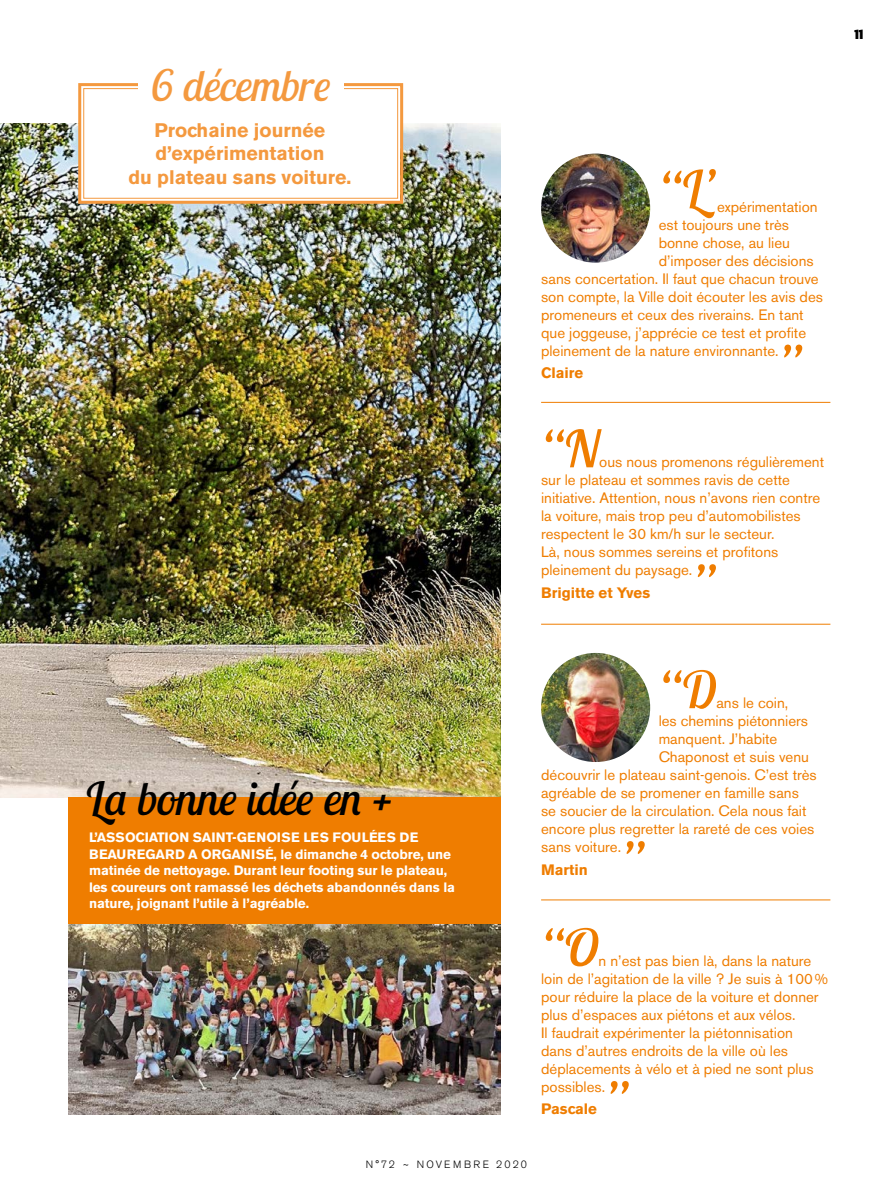
<style>
.page{position:relative;width:893px;height:1191px;background:#fff}
.page>*{position:absolute;margin:0;border:0;box-sizing:border-box;transform-origin:0 0}
.t1{font:italic 51px "Lobster Two";color:#ef7d00}
.t2{font:italic 45.9px "Lobster Two";color:#000}
.t3{font:italic 43.2px "Lobster Two";color:#f4993f}
.t4{font:700 19.5px/23.4px "Akzidenz Grotesk BE";color:#f4993f;text-align:center}
.t5{font:15px/18px "Akzidenz Grotesk BE";color:#ef7d00}
.texte_ok{font:700 15px "Akzidenz Grotesk BE";color:#ef7d00}
.t6{font:700 13.5px/16.5px "Akzidenz Grotesk BE";letter-spacing:-.01em;color:#fff}
.t7{font:13.5px "Fat Frank";color:#000}
.t8{font:300 10.5px "Akzidenz Grotesk BE";letter-spacing:.2em;color:#000}
</style>
<div class="page">
<img style="left:0;top:123px;width:501px;height:674px">
<img style="left:541px;top:653px;width:109px;height:109px;border-radius:55px">
<img style="left:541px;top:153px;width:109px;height:110px;border-radius:55px">
<svg style="left:77px;top:83px;width:328px;height:122px"></svg>
<div style="left:83px;top:88px;width:315px;height:111px;border:1px solid #f4993f"></div>
<div style="left:138px;top:57px;width:205px;height:52px;background:#fff"></div>
<div style="left:68px;top:797px;width:433px;height:149px;background:#ef7d00"></div>
<img style="left:68px;top:924px;width:433px;height:190px">
<hr style="left:541px;top:402px;width:289px;height:1px;background:#ef7d00">
<hr style="left:541px;top:624px;width:289px;height:1px;background:#ef7d00">
<hr style="left:541px;top:899px;width:289px;height:1px;background:#ef7d00">
<p class="t3" style="left:151px;top:57px;width:182px">6 décembre</p>
<p class="t4" style="left:128px;top:118px;width:225px">Prochaine journée d’expérimentation<br>du plateau sans voiture.</p>
<p class="t7" style="left:854px;top:26px;width:10px">11</p>
<p class="t1" style="left:659px;top:156px;width:57px">“L’</p>
<p class="t5" style="left:717px;top:197px;width:102px">expérimentation</p>
<p class="t5" style="left:659px;top:215px;width:132px">est toujours une très</p>
<p class="t5" style="left:659px;top:233px;width:133px">bonne chose, au lieu</p>
<p class="t5" style="left:659px;top:251px;width:156px">d’imposer des décisions</p>
<p class="t5" style="left:541px;top:269px;width:279px">sans concertation. Il faut que chacun trouve</p>
<p class="t5" style="left:541px;top:287px;width:283px">son compte, la Ville doit écouter les avis des</p>
<p class="t5" style="left:541px;top:305px;width:264px">promeneurs et ceux des riverains. En tant</p>
<p class="t5" style="left:541px;top:323px;width:267px">que joggeuse, j’apprécie ce test et profite</p>
<p class="t5" style="left:541px;top:341px;width:239px">pleinement de la nature environnante.</p>
<p class="texte_ok" style="left:541px;top:364px;width:44px">Claire</p>
<p class="t1" style="left:779px;top:332px;width:23px">”</p>
<p class="t1" style="left:541px;top:416px;width:60px">“N</p>
<p class="t5" style="left:541px;top:453px;width:284px;text-indent:58px">ous nous promenons régulièrement sur le plateau et sommes ravis de cette initiative. Attention, nous n’avons rien contre la voiture, mais trop peu d’automobilistes respectent le 30 km/h sur le secteur.<br>Là, nous sommes sereins et profitons pleinement du paysage.</p>
<p class="texte_ok" style="left:541px;top:583px;width:111px">Brigitte et Yves</p>
<p class="t1" style="left:692px;top:551px;width:23px">”</p>
<p class="t2" style="left:85px;top:769px;width:309px">La bonne idée en +</p>
<p class="t6" style="left:89px;top:829px;width:367px">L’ASSOCIATION SAINT-GENOISE LES FOULÉES DE BEAUREGARD A ORGANISÉ, le dimanche 4 octobre, une matinée de nettoyage. Durant leur footing sur le plateau, les coureurs ont ramassé les déchets abandonnés dans la nature, joignant l’utile à l’agréable.</p>
<p class="t1" style="left:659px;top:657px;width:59px">“D</p>
<p class="t5" style="left:716px;top:694px;width:73px">ans le coin,</p>
<p class="t5" style="left:659px;top:712px;width:151px">les chemins piétonniers</p>
<p class="t5" style="left:659px;top:730px;width:120px">manquent. J’habite</p>
<p class="t5" style="left:659px;top:748px;width:152px">Chaponost et suis venu</p>
<p class="t5" style="left:541px;top:766px;width:277px">découvrir le plateau saint-genois. C’est très</p>
<p class="t5" style="left:541px;top:784px;width:259px">agréable de se promener en famille sans</p>
<p class="t5" style="left:541px;top:802px;width:267px">se soucier de la circulation. Cela nous fait</p>
<p class="t5" style="left:541px;top:820px;width:275px">encore plus regretter la rareté de ces voies</p>
<p class="t5" style="left:541px;top:838px;width:82px">sans voiture.</p>
<p class="texte_ok" style="left:541px;top:860px;width:48px">Martin</p>
<p class="t1" style="left:621px;top:828px;width:23px">”</p>
<p class="t1" style="left:541px;top:915px;width:59px">“O</p>
<p class="t5" style="left:541px;top:952px;width:289px;text-indent:57px">n n’est pas bien là, dans la nature loin de l’agitation de la ville ? Je suis à 100% pour réduire la place de la voiture et donner plus d’espaces aux piétons et aux vélos.<br>Il faudrait expérimenter la piétonnisation<br>dans d’autres endroits de la ville où les déplacements à vélo et à pied ne sont plus possibles.</p>
<p class="texte_ok" style="left:541px;top:1100px;width:57px">Pascale</p>
<p class="t1" style="left:605px;top:1068px;width:23px">”</p>
<p class="t8" style="left:366px;top:1158px;width:163px">N°72 ~ NOVEMBRE 2020</p>
</div>
